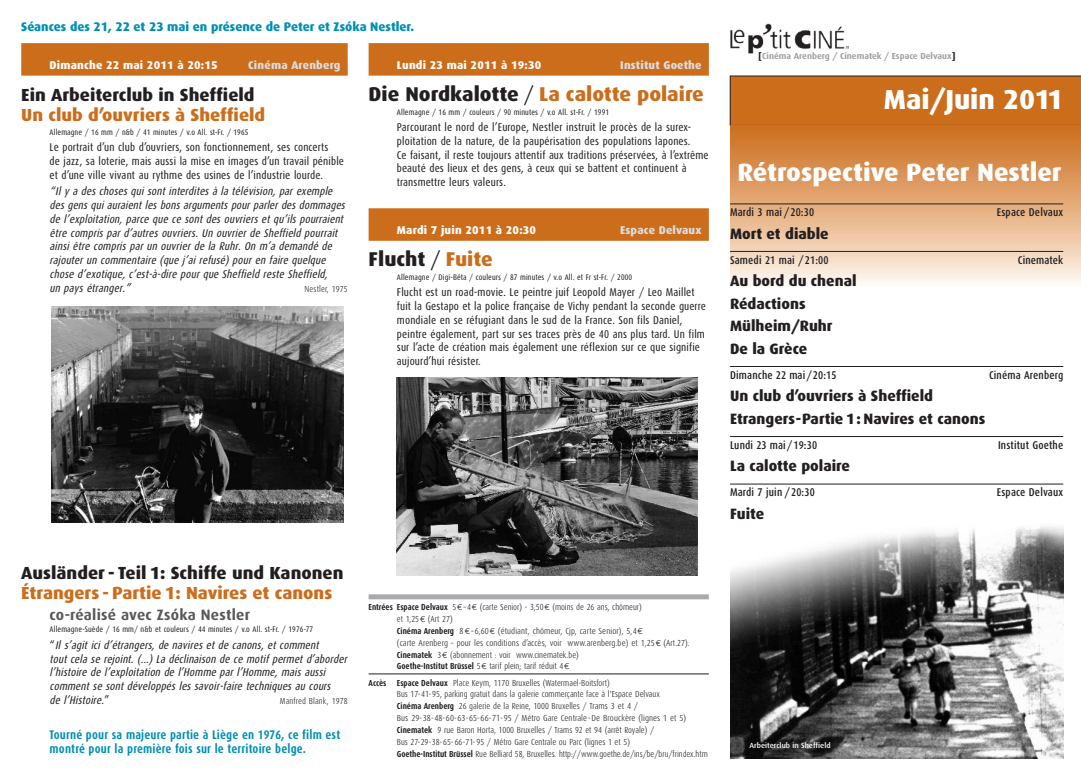
<style>
.page{position:relative;width:1081px;height:780px;background:#fff}
.page>*{position:absolute;margin:0;border:0;box-sizing:border-box;transform-origin:0 0}
.t1{font:800 27.5px "Dax";letter-spacing:-.005em;color:#fff}
.t2{font:800 25px "Dax";color:#fff}
.t3{font:800 20px "Dax";color:#cc6d1b}
.t4{font:800 20px "Dax";color:#231f20}
.t5{font:800 17.5px "Dax";color:#231f20}
.t6{font:800 17.5px "Dax";color:#cc6d1b}
.t7{font:800 15px/22.5px "Dax";color:#231f20}
.t8{font:700 15px "Dax";letter-spacing:.015em;color:#57585a}
.t9{font:700 12.5px/13.8px "Dax Condensed";letter-spacing:.015em;color:#008fb3}
.t10{font:800 12.5px "Dax";color:#008fb3}
.t11{font:11.25px/13.8px "Dax Condensed";letter-spacing:.015em;color:#231f20}
.t12{font:italic 11.25px/13.8px "Dax Condensed";color:#231f20}
.t13{font:500 11.25px "Dax Condensed";letter-spacing:.015em;color:#231f20}
.t14{font:800 11.25px "Dax";letter-spacing:.015em;color:#fff}
.t15{font:800 11.25px "Dax";letter-spacing:.015em;color:#dcdddf}
.t16{font:300 8.75px/11.9px "Dax Condensed";color:#231f20}
.t17{font:700 8.75px "Dax";color:#9d9fa2}
.t18{font:8.12px "Dax Condensed";letter-spacing:.015em;color:#231f20}
.t19{font:500 7.5px "Dax";color:#fff}
.s1{color:#cc6d1b}
.s2{color:#231f20}
.s3{font-family:"Dax Condensed";font-weight:400;color:#231f20}
.s4{font-family:"Dax Condensed";font-weight:400}
.s5{font-style:normal}
.s6{font-weight:700}
.s7{font-family:"Euro Sans ITC";font-weight:400}
.s8{font-weight:800;color:#231f20}
</style>
<div class="page">
<div style="left:730px;top:76px;width:351px;height:49px;background:#cc6d1b"></div>
<div style="left:21px;top:43px;width:327px;height:33px;background:#cc6d1b"></div>
<div style="left:369px;top:594px;width:340px;height:5px;background:#a8a9ad"></div>
<hr style="left:369px;top:673px;width:340px;height:1px;background:#231f20">
<div style="left:369px;top:43px;width:340px;height:33px;background:#cc6d1b"></div>
<img style="left:730px;top:23px;width:118px;height:31px">
<div style="left:369px;top:208px;width:340px;height:33px;background:#cc6d1b"></div>
<img style="left:730px;top:526px;width:333px;height:232px">
<div style="left:730px;top:125px;width:351px;height:162px;background:linear-gradient(to bottom,#cb6814,#fcf4eb)"></div>
<img style="left:51px;top:306px;width:293px;height:216px">
<img style="left:397px;top:378px;width:301px;height:198px">
<hr style="left:730px;top:204px;width:333px;height:1px;background:#231f20">
<hr style="left:730px;top:251px;width:333px;height:1px;background:#231f20">
<hr style="left:730px;top:366px;width:333px;height:1px;background:#231f20">
<hr style="left:730px;top:436px;width:333px;height:1px;background:#231f20">
<hr style="left:730px;top:484px;width:333px;height:1px;background:#231f20">
<h3 class="t10" style="left:21px;top:21px;width:394px">Séances des 21, 22 et 23 mai en présence de Peter et Zsóka Nestler.</h3>
<p class="t14" style="left:50px;top:60px;width:169px">Dimanche 22 mai 2011 à 20:15</p>
<p class="t15" style="left:248px;top:60px;width:101px">Cinéma Arenberg <span class="s1">I</span></p>
<h3 class="t5" style="left:21px;top:87px;width:235px">Ein Arbeiterclub in Sheffield</h3>
<h3 class="t6" style="left:21px;top:107px;width:245px">Un club d’ouvriers à Sheffield</h3>
<p class="t18" style="left:50px;top:128px;width:200px">Allemagne / 16 mm / n&amp;b / 41 minutes / v.o All. st-Fr. / 1965</p>
<p class="t11" style="left:50px;top:141px;width:296px">Le portrait d’un club d’ouvriers, son fonctionnement, ses concerts<br>de jazz, sa loterie, mais aussi la mise en images d’un travail pénible et d’une ville vivant au rythme des usines de l’industrie lourde.</p>
<p class="t12" style="left:50px;top:185px;width:299px">“Il y a des choses qui sont interdites à la télévision, par exemple des gens qui auraient les bons arguments pour parler des dommages de l’exploitation, parce que ce sont des ouvriers et qu’ils pourraient être compris par d’autres ouvriers. Un ouvrier de Sheffield pourrait ainsi être compris par un ouvrier de la Ruhr. On m’a demandé de rajouter un commentaire (que j ’ai refusé) pour en faire quelque chose d’exotique, c’est-à-dire pour que Sheffield reste Sheffield,<br>un pays étranger.”</p>
<p class="t16" style="left:305px;top:283px;width:45px">Nestler, 1975</p>
<p class="t14" style="left:397px;top:60px;width:146px">Lundi 23 mai 2011 à 19:30</p>
<p class="t15" style="left:620px;top:60px;width:90px">Institut Goethe <span class="s1">I</span></p>
<h3 class="t3" style="left:369px;top:85px;width:337px"><span class="s2">Die Nordkalotte</span> <span class="s3">/</span> La calotte polaire</h3>
<p class="t18" style="left:397px;top:108px;width:214px">Allemagne / 16 mm / couleurs / 90 minutes / v.o All. st-Fr. / 1991</p>
<p class="t11" style="left:397px;top:121px;width:313px">Parcourant le nord de l’Europe, Nestler instruit le procès de la surex&shy;ploitation de la nature, de la paupérisation des populations lapones.<br>Ce faisant, il reste toujours attentif aux traditions préservées, à l’extrême beauté des lieux et des gens, à ceux qui se battent et continuent à transmettre leurs valeurs.</p>
<p class="t14" style="left:397px;top:225px;width:141px">Mardi 7 juin 2011 à 20:30</p>
<p class="t15" style="left:620px;top:225px;width:90px">Espace Delvaux <span class="s1">I</span></p>
<h3 class="t4" style="left:369px;top:250px;width:126px">Flucht <span class="s4">/</span> <span class="s1">Fuite</span></h3>
<p class="t18" style="left:397px;top:273px;width:237px">Allemagne / Digi-Béta / couleurs / 87 minutes / v.o All. et Fr st-Fr. / 2000</p>
<p class="t11" style="left:397px;top:286px;width:311px">Flucht est un road-movie. Le peintre juif Leopold Mayer / Leo Maillet fuit la Gestapo et la police française de Vichy pendant la seconde guerre mondiale en se réfugiant dans le sud de la France. Son fils Daniel, peintre également, part sur ses traces près de 40 ans plus tard. Un film sur l’acte de création mais également une réflexion sur ce que signifie aujourd’hui résister.</p>
<h3 class="t5" style="left:21px;top:565px;width:324px">Ausländer - Teil 1: Schiffe und Kanonen</h3>
<h3 class="t6" style="left:21px;top:585px;width:312px">Étrangers - Partie 1: Navires et canons</h3>
<h3 class="t8" style="left:50px;top:608px;width:202px">co-réalisé avec Zsóka Nestler</h3>
<p class="t18" style="left:50px;top:626px;width:265px">Allemagne-Suède / 16 mm/ n&amp;b et couleurs / 44 minutes / v.o All. st-Fr. / 1976-77</p>
<p class="t12" style="left:50px;top:638px;width:301px"><span class="s5">“</span> Il s’agit ici d’étrangers, de navires et de canons, et comment<br>tout cela se rejoint. (...) La déclinaison de ce motif permet d’aborder l’histoire de l’exploitation de l’Homme par l’Homme, mais aussi comment se sont développés les savoir-faire techniques au cours<br>de l’Histoire<span class="s5">. ”</span></p>
<p class="t16" style="left:280px;top:696px;width:69px">Manfred Blank, 1978</p>
<h3 class="t9" style="left:50px;top:728px;width:292px">Tourné pour sa majeure partie à Liège en 1976, ce film est montré pour la première fois sur le territoire belge.</h3>
<p class="t16" style="left:397px;top:602px;width:294px;text-indent:-28px"><span class="s6">Entrées Espace Delvaux</span> 5<span class="s7">E</span>–4<span class="s7">E</span> (carte Senior) - 3,50<span class="s7">E</span> (moins de 26 ans, chômeur)<br>et 1,25<span class="s7">E</span> (Art 27)<br><span class="s6">Cinéma Arenberg</span> 8<span class="s7">E</span>–6,60<span class="s7">E</span> (étudiant, chômeur, Cjp, carte Senior), 5,4<span class="s7">E<br></span>(carte Arenberg – pour les conditions d’accès, voir www.arenberg.be) et 1,25<span class="s7">E</span> (Art.27).<br><span class="s6">Cinematek</span> 3<span class="s7">E</span> (abonnement : voir www.cinematek.be)<br><span class="s6">Goethe-Institut Brüssel</span> 5<span class="s7">E</span> tarif plein; tarif réduit 4<span class="s7">E</span></p>
<p class="t16" style="left:397px;top:677px;width:312px;text-indent:-28px"><span class="s6">Accès Espace Delvaux</span> Place Keym, 1170 Bruxelles (Watermael-Boitsfort)<br>Bus 17-41- 95, parking gratuit dans la galerie commerçante face à l'Espace Delvaux<br><span class="s6">Cinéma Arenberg</span> 26 galerie de la Reine, 1000 Bruxelles / Trams 3 et 4 /<br>Bus 29-38-48-60-63-65-66-71-95 / Métro Gare Centrale-De Brouckère (lignes 1 et 5)<br><span class="s6">Cinematek</span> 9 rue Baron Horta, 1000 Bruxelles / Trams 92 et 94 (arrêt Royale) /<br>Bus 27-29-38- 65- 66-71- 95 / Métro Gare Centrale ou Parc (lignes 1 et 5)<br><span class="s6">Goethe-Institut Brüssel</span> Rue Belliard 58, Bruxelles. http://www.goethe.de/ins/be/bru/frindex.htm</p>
<p class="t17" style="left:758px;top:52px;width:198px"><span class="s8">[</span>Cinéma Arenberg / Cinematek / Espace Delvaux<span class="s8">]</span></p>
<h1 class="t1" style="left:884px;top:88px;width:181px">Mai/Juin 2011</h1>
<h2 class="t2" style="left:737px;top:161px;width:325px">Rétrospective Peter Nestler</h2>
<p class="t13" style="left:730px;top:207px;width:86px">Mardi 3 mai/20:30</p>
<p class="t13" style="left:997px;top:207px;width:68px">Espace Delvaux</p>
<h3 class="t7" style="left:730px;top:223px;width:100px">Mort et diable</h3>
<p class="t13" style="left:730px;top:255px;width:100px">Samedi 21 mai /21:00</p>
<p class="t13" style="left:1018px;top:255px;width:47px">Cinematek</p>
<h3 class="t7" style="left:730px;top:270px;width:128px">Au bord du chenal<br>Rédactions<br>Mülheim/Ruhr<br>De la Grèce</h3>
<p class="t13" style="left:730px;top:370px;width:108px">Dimanche 22 mai/20:15</p>
<p class="t13" style="left:989px;top:370px;width:76px">Cinéma Arenberg</p>
<h3 class="t7" style="left:730px;top:385px;width:257px">Un club d’ouvriers à Sheffield<br>Etrangers-Partie 1: Navires et canons</h3>
<p class="t13" style="left:730px;top:440px;width:89px">Lundi 23 mai/19:30</p>
<p class="t13" style="left:998px;top:440px;width:67px">Institut Goethe</p>
<h3 class="t7" style="left:730px;top:455px;width:121px">La calotte polaire</h3>
<p class="t13" style="left:730px;top:487px;width:86px">Mardi 7 juin /20:30</p>
<p class="t13" style="left:997px;top:487px;width:68px">Espace Delvaux</p>
<h3 class="t7" style="left:730px;top:503px;width:36px">Fuite</h3>
<p class="t19" style="left:749px;top:742px;width:83px">Arbeiterclub in Sheffield</p>
</div>
